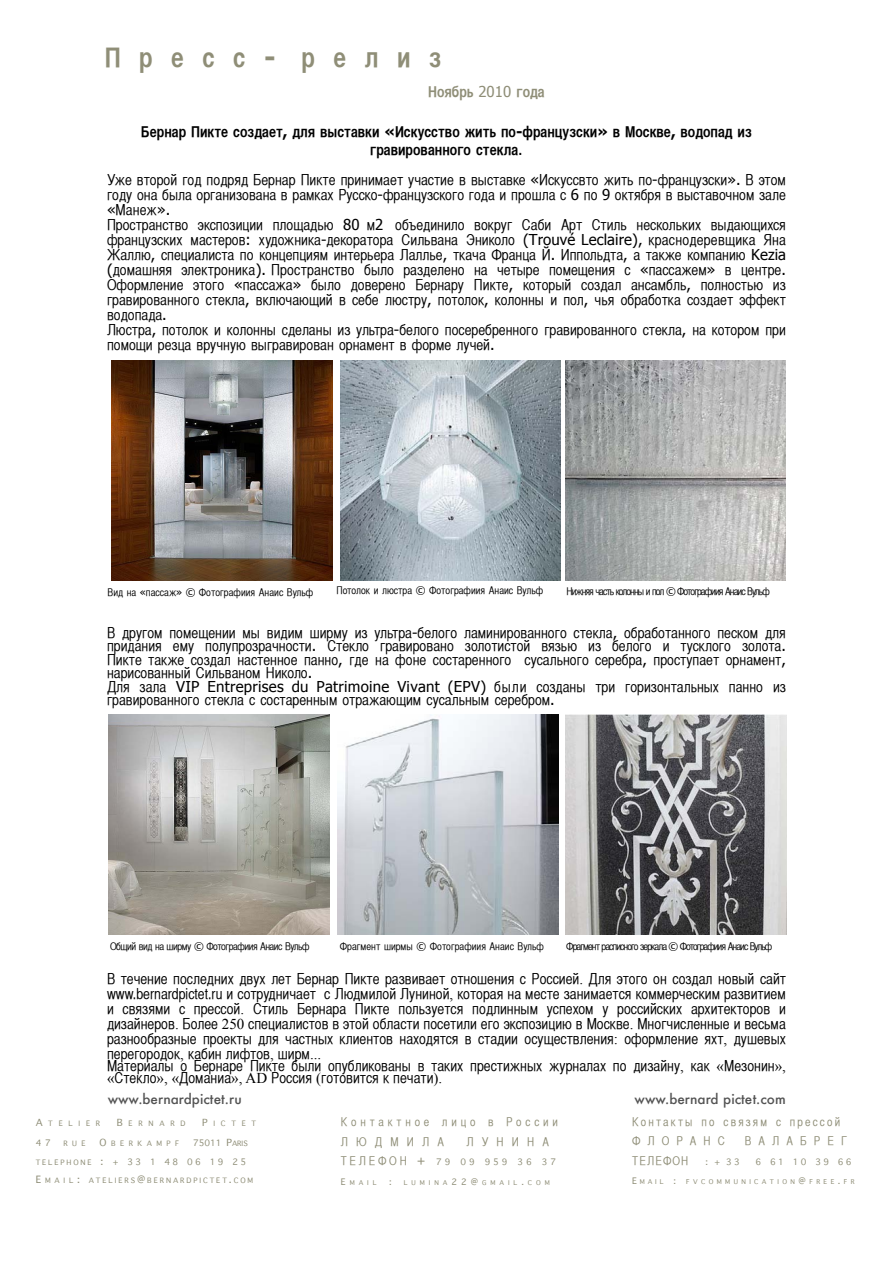
<style>
.page{position:relative;width:893px;height:1263px;background:#fff}
.page>*{position:absolute;margin:0;border:0;box-sizing:border-box;transform-origin:0 0}
.t1{font:700 27px "Helvetica CY";letter-spacing:.685em;color:#8f8e77}
.t2{font:15px/15px "Helvetica CY";color:#000}
.t3{font:700 15px/18.1px "Helvetica CY";color:#000;text-align:center}
.t4{font:700 15px "Helvetica CY";color:#8f8e77}
.t5{font:500 13.5px "Futura";color:#535353}
.t6{font:12px/19.5px "Helvetica CY";letter-spacing:.32em;color:#8f8e77}
.t7{font:12px/19.5px "Helvetica CY";letter-spacing:.18em;color:#8f8e77}
.t8{font:12px "Helvetica CY";letter-spacing:.595em;color:#8f8e77}
.t9{font:12px "Helvetica CY";letter-spacing:.23em;color:#8f8e77}
.t10{font:12px "Helvetica CY";letter-spacing:.09em;color:#8f8e77}
.t11{font:10.5px "Helvetica CY";letter-spacing:-.09em;color:#000}
.t12{font:10.5px "Helvetica CY";color:#000}
.t13{font:10.5px "Helvetica CY";letter-spacing:-.045em;color:#000}
.t14{font:10.5px "Helvetica CY";letter-spacing:.005em;color:#000}
.s1{font-family:"Tahoma"}
.s2{font-family:"Tahoma";font-weight:400}
.s3{font-family:"Times New Roman"}
</style>
<div class="page">
<img style="left:340px;top:360px;width:221px;height:221px">
<img style="left:565px;top:360px;width:221px;height:221px">
<img style="left:112px;top:360px;width:220px;height:221px">
<img style="left:109px;top:714px;width:220px;height:221px">
<img style="left:337px;top:714px;width:221px;height:221px">
<img style="left:565px;top:714px;width:221px;height:221px">
<h1 class="t1" style="left:105px;top:48px;width:338px">Пресс<span class="s1">-</span> релиз</h1>
<p class="t4" style="left:428px;top:86px;width:118px">Ноябрь <span class="s2">2010</span> года</p>
<p class="t3" style="left:141px;top:124px;width:612px">Бернар Пикте создает<span class="s1">,</span> для выставки <span class="s1">«</span>Искусство жить по<span class="s1">-</span>французски<span class="s1">»</span> в Москве<span class="s1">,</span> водопад из гравированного стекла<span class="s2">.</span></p>
<p class="t2" style="left:107px;top:174px;width:680px">Уже второй год подряд Бернар Пикте принимает участие в выставке <span class="s1">«</span>Искуссвто жить по<span class="s1">-</span>французски<span class="s1">».</span> В этом году она была организована в рамках Русско<span class="s1">-</span>французского года и прошла с <span class="s1">6</span> по <span class="s1">9</span> октября в выставочном зале <span class="s1">«</span>Манеж<span class="s1">».<br></span>Пространство экспозиции площадью <span class="s1">80</span> м<span class="s1">2</span> объединило вокруг Саби Арт Стиль нескольких выдающихся французских мастеров<span class="s1">:</span> художника<span class="s1">-</span>декоратора Сильвана Эниколо <span class="s1">(Trouvé Leclaire),</span> краснодеревщика Яна Жаллю<span class="s1">,</span> специалиста по концепциям интерьера Лаллье<span class="s1">,</span> ткача Франца Й<span class="s1">.</span> Иппольдта<span class="s1">,</span> а также компанию <span class="s1">Kezia (</span>домашняя электроника<span class="s1">).</span> Пространство было разделено на четыре помещения с <span class="s1">«</span>пассажем<span class="s1">»</span> в центре<span class="s1">.<br></span>Оформление этого <span class="s1">«</span>пассажа<span class="s1">»</span> было доверено Бернару Пикте<span class="s1">,</span> который создал ансамбль<span class="s1">,</span> полностью из гравированного стекла<span class="s1">,</span> включающий в себе люстру<span class="s1">,</span> потолок<span class="s1">,</span> колонны и пол<span class="s1">,</span> чья обработка создает эффект водопада<span class="s1">.<br></span>Люстра<span class="s1">,</span> потолок и колонны сделаны из ультра<span class="s1">-</span>белого посеребренного гравированного стекла<span class="s1">,</span> на котором при помощи резца вручную выгравирован орнамент в форме лучей<span class="s1">.</span></p>
<p class="t14" style="left:108px;top:589px;width:207px">Вид на <span class="s1">«</span>пассаж<span class="s1">» ©</span> Фотографиия Анаис Вульф</p>
<p class="t12" style="left:336px;top:586px;width:208px">Потолок и люстра <span class="s1">©</span> Фотографиия Анаис Вульф</p>
<p class="t11" style="left:566px;top:587px;width:205px">Нижняя часть колонны и пол <span class="s1">©</span> Фотографиия Анаис Вульф</p>
<p class="t2" style="left:107px;top:627px;width:680px;line-height:13.5px">В другом помещении мы видим ширму из ультра<span class="s1">-</span>белого ламинированного стекла<span class="s1">,</span> обработанного песком для придания ему полупрозрачности<span class="s1">.</span> Стекло гравировано золотистой вязью из белого и тусклого золота<span class="s1">.<br></span>Пикте также создал настенное панно<span class="s1">,</span> где на фоне состаренного сусального серебра<span class="s1">,</span> проступает орнамент<span class="s1">, </span>нарисованный Сильваном Николо<span class="s1">.<br></span>Для зала <span class="s1">VIP Entreprises du Patrimoine Vivant (EPV)</span> были созданы три горизонтальных панно из гравированного стекла с состаренным отражающим сусальным серебром<span class="s1">.</span></p>
<p class="t13" style="left:110px;top:942px;width:201px">Общий вид на ширму <span class="s1">©</span> Фотографиия Анаис Вульф</p>
<p class="t12" style="left:340px;top:942px;width:205px">Фрагмент ширмы <span class="s1">©</span> Фотографиия Анаис Вульф</p>
<p class="t11" style="left:566px;top:943px;width:207px">Фрагмент расписного зеркала <span class="s1">©</span> Фотографиия Анаис Вульф</p>
<p class="t2" style="left:107px;top:973px;width:680px;text-align:justify">В течение последних двух лет Бернар Пикте развивает отношения с Россией<span class="s3">.</span> Для этого он создал новый сайт www.bernardpictet.ru и сотрудничает с Людмилой Луниной<span class="s3">,</span> которая на месте занимается коммерческим развитием и связями с прессой<span class="s3">.</span> Стиль Бернара Пикте пользуется подлинным успехом у российских архитекторов и дизайнеров<span class="s3">.</span> Более <span class="s3">250</span> специалистов в этой области посетили его экспозицию в Москве<span class="s3">.</span> Многчисленные и весьма разнообразные проекты для частных клиентов находятся в стадии осуществления<span class="s3">:</span> оформление яхт<span class="s3">,</span> душевых перегородок<span class="s3">,</span> кабин лифтов<span class="s3">,</span> ширм<span class="s3">...</span></p>
<p class="t2" style="left:107px;top:1061px;width:680px;line-height:12px">Материалы о Бернаре Пикте были опубликованы в таких престижных журналах по дизайну<span class="s3">,</span> как <span class="s3">«</span>Мезонин<span class="s3">», «</span>Стекло<span class="s3">», «</span>Доманиа<span class="s3">», AD</span> Россия <span class="s3">(</span>готовится к печати<span class="s3">).</span></p>
<p class="t5" style="left:108px;top:1090px;width:135px">www.bernardpictet.ru</p>
<p class="t5" style="left:634px;top:1090px;width:153px">www.bernard pictet.com</p>
<p class="t7" style="left:632px;top:1113px;width:209px">Контакты по связям с прессой<br>ФЛОРАНС</p>
<p class="t6" style="left:341px;top:1113px;width:218px">Контактное лицо в России<br>ЛЮДМИЛА</p>
<p class="t8" style="left:744px;top:1136px;width:104px">ВАЛАБРЕГ</p>
<p class="t6" style="left:466px;top:1133px;width:84px">ЛУНИНА</p>
<p class="t9" style="left:341px;top:1156px;width:86px">ТЕЛЕФОН <span class="s1">+</span></p>
<p class="t10" style="left:632px;top:1156px;width:58px">ТЕЛЕФОН</p>
</div>
